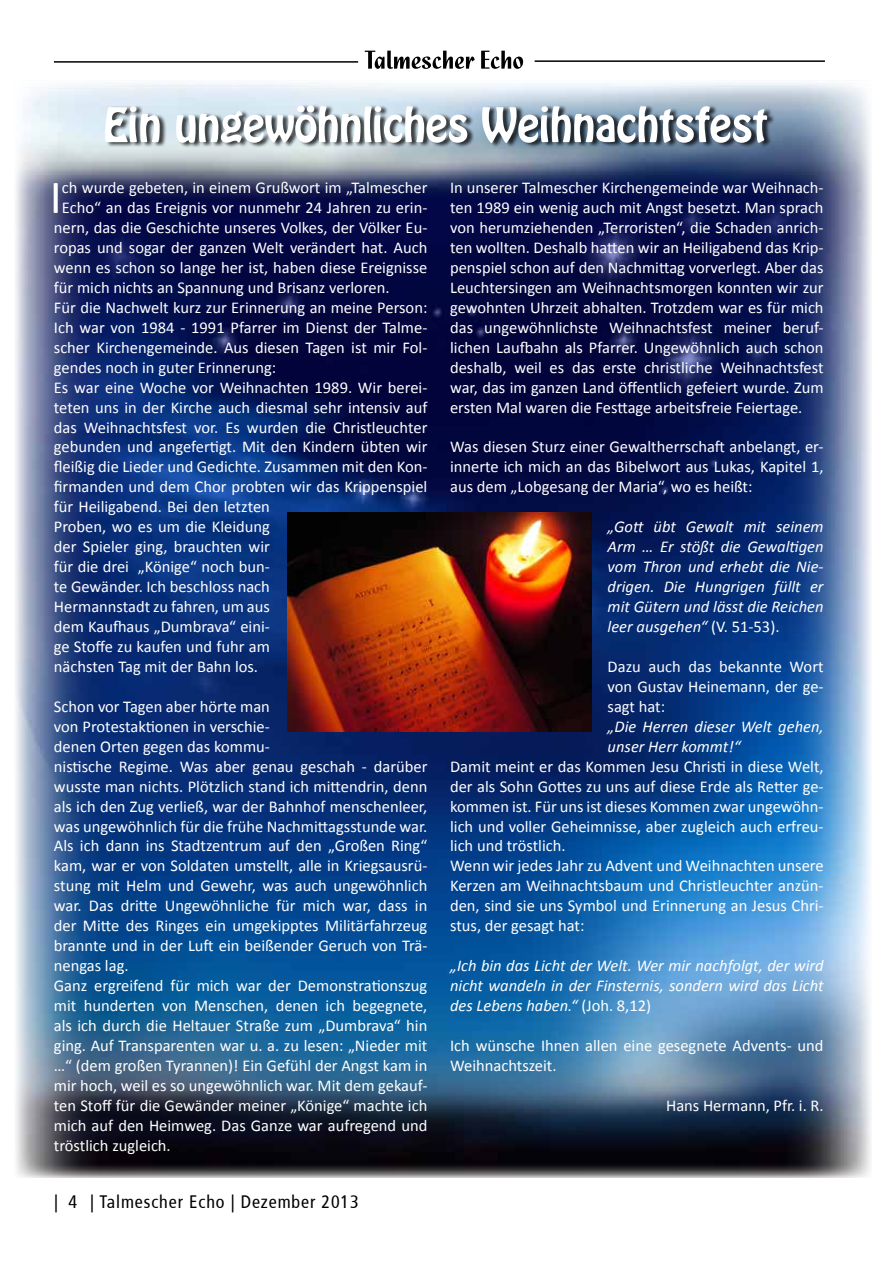
<style>
.page{position:relative;width:893px;height:1263px;background:#fff}
.page>*{position:absolute;margin:0;border:0;box-sizing:border-box;transform-origin:0 0}
.t1{font:48px "Calibri";color:#fff}
.t2{font:condensed 18px "Frutiger";letter-spacing:.05em;color:#000}
.t3{font:16.5px/20px "Calibri";color:#fff;text-align:justify}
.t4{font:italic 16.5px/20px "Calibri";color:#fff;text-align:justify}
.s1{font-style:normal}
</style>
<div class="page">
<hr style="left:54px;top:61px;width:304px;height:2px;background:#000">
<hr style="left:535px;top:60px;width:290px;height:2px;background:#000">
<svg style="left:365px;top:51px;width:158px;height:18px"></svg>
<img style="left:15px;top:83px;width:856px;height:1095px">
<div style="left:106px;top:104px;width:669px;height:44px;background:#000;opacity:.75"></div>
<svg style="left:105px;top:106px;width:662px;height:38px"></svg>
<img style="left:288px;top:512px;width:303px;height:220px">
<h1 class="t1" style="left:50px;top:167px;width:14px">I</h1>
<p class="t3" style="left:62px;top:178px;width:367px">ch wurde gebeten, in einem Grußwort im „Talmescher</p>
<p class="t3" style="left:62px;top:198px;width:367px">Echo“ an das Ereignis vor nunmehr 24 Jahren zu erin-</p>
<p class="t3" style="left:54px;top:218px;width:375px">nern, das die Geschichte unseres Volkes, der Völker Eu-</p>
<p class="t3" style="left:54px;top:238px;width:375px">ropas und sogar der ganzen Welt verändert hat. Auch</p>
<p class="t3" style="left:54px;top:257px;width:375px">wenn es schon so lange her ist, haben diese Ereignisse</p>
<p class="t3" style="left:54px;top:277px;width:337px">für mich nichts an Spannung und Brisanz verloren.</p>
<p class="t3" style="left:54px;top:297px;width:375px">Für die Nachwelt kurz zur Erinnerung an meine Person:</p>
<p class="t3" style="left:54px;top:317px;width:375px">Ich war von 1984 - 1991 Pfarrer im Dienst der Talme-</p>
<p class="t3" style="left:54px;top:337px;width:375px">scher Kirchengemeinde. Aus diesen Tagen ist mir Fol-</p>
<p class="t3" style="left:54px;top:357px;width:224px">gendes noch in guter Erinnerung:</p>
<p class="t3" style="left:54px;top:377px;width:375px">Es war eine Woche vor Weihnachten 1989. Wir berei-</p>
<p class="t3" style="left:54px;top:397px;width:375px">teten uns in der Kirche auch diesmal sehr intensiv auf</p>
<p class="t3" style="left:54px;top:417px;width:375px">das Weihnachtsfest vor. Es wurden die Christleuchter</p>
<p class="t3" style="left:54px;top:437px;width:375px">gebunden und angefertigt. Mit den Kindern übten wir</p>
<p class="t3" style="left:54px;top:457px;width:375px">fleißig die Lieder und Gedichte. Zusammen mit den Kon-</p>
<p class="t3" style="left:54px;top:477px;width:375px">firmanden und dem Chor probten wir das Krippenspiel</p>
<p class="t3" style="left:54px;top:497px;width:218px">für Heiligabend. Bei den letzten</p>
<p class="t3" style="left:54px;top:517px;width:217px">Proben, wo es um die Kleidung</p>
<p class="t3" style="left:54px;top:537px;width:217px">der Spieler ging, brauchten wir</p>
<p class="t3" style="left:54px;top:557px;width:218px">für die drei „Könige“ noch bun-</p>
<p class="t3" style="left:54px;top:577px;width:217px">te Gewänder. Ich beschloss nach</p>
<p class="t3" style="left:54px;top:597px;width:217px">Hermannstadt zu fahren, um aus</p>
<p class="t3" style="left:54px;top:617px;width:218px">dem Kaufhaus „Dumbrava“ eini-</p>
<p class="t3" style="left:54px;top:637px;width:218px">ge Stoffe zu kaufen und fuhr am</p>
<p class="t3" style="left:54px;top:656px;width:206px">nächsten Tag mit der Bahn los.</p>
<p class="t3" style="left:54px;top:696px;width:375px;text-align:left">Schon vor Tagen aber hörte man<br>von Protestaktionen in verschie-<br>denen Orten gegen das kommu-<br>nistische Regime. Was aber genau geschah - darüber wusste man nichts. Plötzlich stand ich mittendrin, denn als ich den Zug verließ, war der Bahnhof menschenleer, was ungewöhnlich für die frühe Nachmittagsstunde war.<br>Als ich dann ins Stadtzentrum auf den „Großen Ring“ kam, war er von Soldaten umstellt, alle in Kriegsausrü&shy;stung mit Helm und Gewehr, was auch ungewöhnlich war. Das dritte Ungewöhnliche für mich war, dass in der Mitte des Ringes ein umgekipptes Militärfahrzeug brannte und in der Luft ein beißender Geruch von Trä&shy;nengas lag.<br>Ganz ergreifend für mich war der Demonstrationszug mit hunderten von Menschen, denen ich begegnete, als ich durch die Heltauer Straße zum „Dumbrava“ hin ging. Auf Transparenten war u. a. zu lesen: „Nieder mit …“ (dem großen Tyrannen)! Ein Gefühl der Angst kam in mir hoch, weil es so ungewöhnlich war. Mit dem gekauf&shy;ten Stoff für die Gewänder meiner „Könige“ machte ich mich auf den Heimweg. Das Ganze war aufregend und tröstlich zugleich.</p>
<p class="t2" style="left:54px;top:1192px;width:306px">| 4 | Talmescher Echo | Dezember 2013</p>
<p class="t3" style="left:450px;top:178px;width:375px">In unserer Talmescher Kirchengemeinde war Weihnach&shy;ten 1989 ein wenig auch mit Angst besetzt. Man sprach von herumziehenden „Terroristen“, die Schaden anrich&shy;ten wollten. Deshalb hatten wir an Heiligabend das Krip&shy;penspiel schon auf den Nachmittag vorverlegt. Aber das Leuchtersingen am Weihnachtsmorgen konnten wir zur gewohnten Uhrzeit abhalten. Trotzdem war es für mich das ungewöhnlichste Weihnachtsfest meiner beruf&shy;lichen Laufbahn als Pfarrer. Ungewöhnlich auch schon deshalb, weil es das erste christliche Weihnachtsfest war, das im ganzen Land öffentlich gefeiert wurde. Zum ersten Mal waren die Festtage arbeitsfreie Feiertage.</p>
<p class="t3" style="left:450px;top:437px;width:375px">Was diesen Sturz einer Gewaltherrschaft anbelangt, er&shy;innerte ich mich an das Bibelwort aus Lukas, Kapitel 1, aus dem „Lobgesang der Maria“, wo es heißt:</p>
<p class="t4" style="left:608px;top:516px;width:218px">„Gott übt Gewalt mit seinem Arm … Er stößt die Gewaltigen vom Thron und erhebt die Nie&shy;drigen. Die Hungrigen füllt er mit Gütern und lässt die Reichen leer ausgehen“ <span class="s1">(V. 51-53).</span></p>
<p class="t3" style="left:608px;top:656px;width:218px">Dazu auch das bekannte Wort von Gustav Heinemann, der ge&shy;sagt hat:</p>
<p class="t4" style="left:608px;top:716px;width:218px">„Die Herren dieser Welt gehen, unser Herr kommt!“</p>
<p class="t3" style="left:450px;top:756px;width:375px;text-align:left">Damit meint er das Kommen Jesu Christi in diese Welt, der als Sohn Gottes zu uns auf diese Erde als Retter ge&shy;kommen ist. Für uns ist dieses Kommen zwar ungewöhn&shy;lich und voller Geheimnisse, aber zugleich auch erfreu&shy;lich und tröstlich.<br>Wenn wir jedes Jahr zu Advent und Weihnachten unsere Kerzen am Weihnachtsbaum und Christleuchter anzün&shy;den, sind sie uns Symbol und Erinnerung an Jesus Chri&shy;stus, der gesagt hat:</p>
<p class="t4" style="left:450px;top:955px;width:375px">„Ich bin das Licht der Welt. Wer mir nachfolgt, der wird nicht wandeln in der Finsternis, sondern wird das Licht des Lebens haben.“ <span class="s1">(Joh. 8,12)</span></p>
<p class="t3" style="left:450px;top:1035px;width:375px">Ich wünsche Ihnen allen eine gesegnete Advents- und<br>Weihnachtszeit.</p>
<p class="t3" style="left:666px;top:1095px;width:159px">Hans Hermann, Pfr. i. R.</p>
</div>
